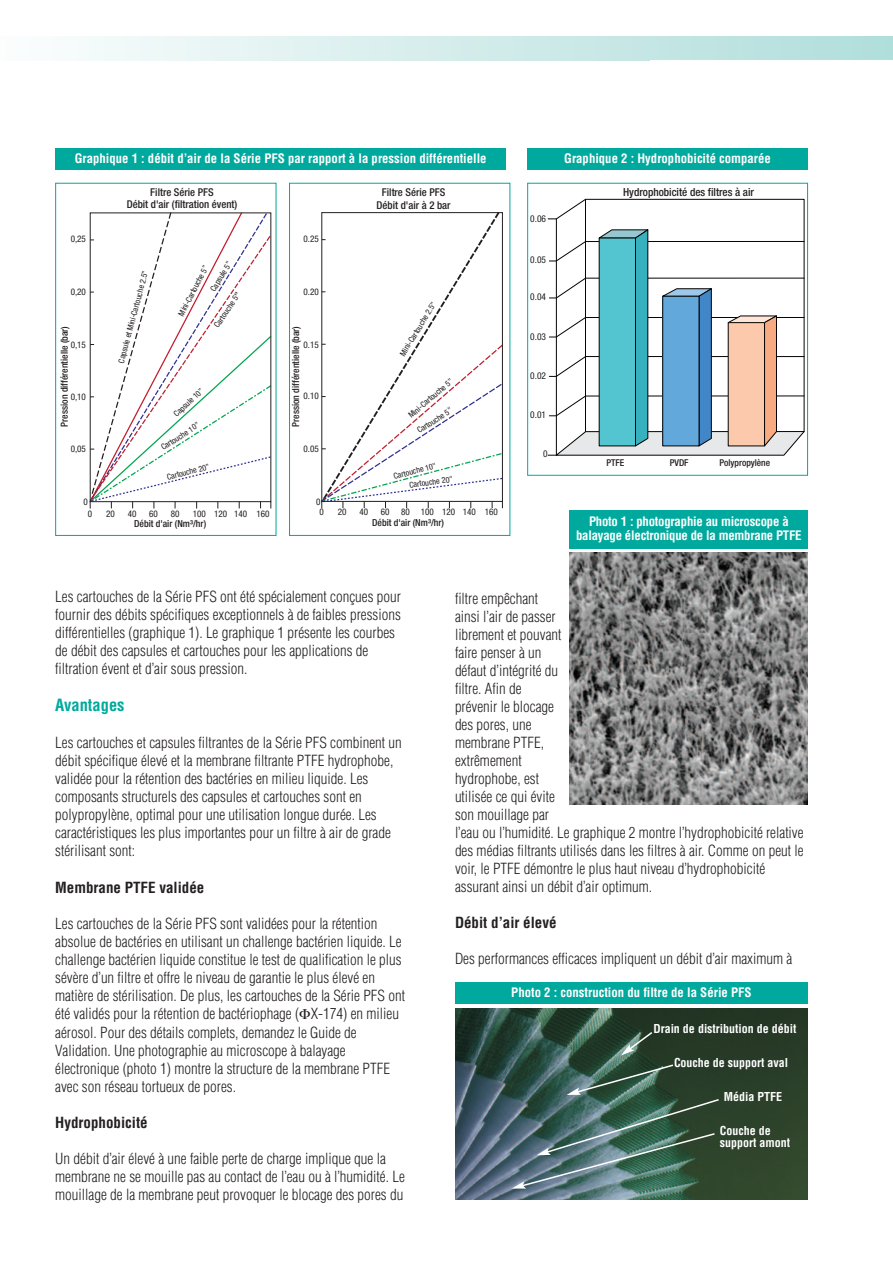
<style>
.page{position:relative;width:893px;height:1263px;background:#fff}
.page>*{position:absolute;margin:0;border:0;box-sizing:border-box;transform-origin:0 0}
.t1{font:700 condensed 16.5px "Helvetica";color:#00a99d}
.t2{font:300 condensed 15px/18px "Helvetica";color:#231f20}
.t3{font:700 condensed 15px "Helvetica";color:#231f20}
.t4{font:700 condensed 12.75px/13.5px "Helvetica";color:#fff;text-align:center}
.t5{font:700 condensed 12px/12px "Helvetica";color:#fff}
.t6{font:500 condensed 11.1px "Helvetica Neue";color:#231f20}
.t7{font:500 condensed 10.8px/12.9px "Helvetica Neue";color:#231f20;text-align:center}
.t8{font:500 condensed 9.75px "Helvetica Neue";color:#231f20}
.t9{font:condensed 9.45px "Helvetica Neue";color:#231f20}
.t10{font:500 condensed 9.45px "Helvetica Neue";color:#231f20}
.t11{font:condensed 9.15px/10.6px "Helvetica Neue";color:#231f20;text-align:center}
.t12{font:condensed 8.25px "Helvetica Neue";color:#231f20}
.s1{font-family:"Arial";font-weight:700;font-stretch:normal}
</style>
<div class="page">
<div style="left:55px;top:149px;width:451px;height:21px;background:#00a99d"></div>
<div style="left:527px;top:149px;width:281px;height:21px;background:#00a99d"></div>
<div style="left:570px;top:510px;width:238px;height:39px;background:#00a99d"></div>
<div style="left:455px;top:982px;width:353px;height:21px;background:#00a99d"></div>
<svg style="left:89px;top:212px;width:183px;height:296px"></svg>
<div style="left:55px;top:183px;width:221px;height:353px;border:1px solid #00a99d"></div>
<svg style="left:323px;top:214px;width:176px;height:129px"></svg>
<svg style="left:321px;top:343px;width:182px;height:165px"></svg>
<div style="left:321px;top:212px;width:182px;height:290px;border:1px solid #231f20"></div>
<div style="left:289px;top:183px;width:221px;height:353px;border:1px solid #00a99d"></div>
<svg style="left:547px;top:199px;width:257px;height:30px"></svg>
<hr style="left:556px;top:219px;width:1px;height:236px;background:#050504">
<hr style="left:585px;top:199px;width:1px;height:232px;background:#050504">
<svg style="left:548px;top:229px;width:256px;height:227px"></svg>
<div style="left:728px;top:323px;width:36px;height:123px;background:#fcc9ad"></div>
<div style="left:728px;top:322px;width:37px;height:124px;border:1px solid #050504"></div>
<div style="left:527px;top:183px;width:281px;height:293px;border:1px solid #00a99d"></div>
<img style="left:570px;top:553px;width:238px;height:252px">
<img style="left:455px;top:1008px;width:353px;height:191px">
<svg style="left:621px;top:1030px;width:33px;height:25px"></svg>
<img style="left:512px;top:1063px;width:208px;height:125px">
<p class="t4" style="left:75px;top:153px;width:413px">Graphique 1 : débit d’air de la Série PFS par rapport à la pression différentielle</p>
<p class="t4" style="left:564px;top:153px;width:208px">Graphique 2 : Hydrophobicité comparée</p>
<p class="t7" style="left:127px;top:186px;width:112px">Filtre Série PFS<br>Débit d'air (filtration évent)</p>
<p class="t7" style="left:377px;top:186px;width:76px">Filtre Série PFS<br>Débit d'air à 2 bar</p>
<p class="t6" style="left:623px;top:188px;width:132px">Hydrophobicité des filtres à air</p>
<p class="t11" style="left:71px;top:235px;width:17px">0,25</p>
<p class="t11" style="left:304px;top:234px;width:17px">0.25</p>
<p class="t11" style="left:71px;top:287px;width:17px">0,20</p>
<p class="t8" style="left:61px;top:427px;width:102px;rotate:-90deg">Pression différentielle (bar)</p>
<p class="t11" style="left:71px;top:340px;width:17px">0,15</p>
<p class="t11" style="left:71px;top:392px;width:17px">0,10</p>
<p class="t11" style="left:71px;top:444px;width:17px">0,05</p>
<p class="t12" style="left:118px;top:362px;width:97px;rotate:-75deg">Capsule et Mini-Cartouche 2.5”</p>
<p class="t12" style="left:178px;top:314px;width:57px;rotate:-63deg">Mini-Cartouche 5”</p>
<p class="t12" style="left:210px;top:289px;width:35px;rotate:-59deg">Capsule 5”</p>
<p class="t12" style="left:213px;top:325px;width:42px;rotate:-56deg">Cartouche 5<span class="s1">”</span></p>
<p class="t12" style="left:173px;top:413px;width:39px;rotate:-43deg">Capsule 10”</p>
<p class="t12" style="left:160px;top:445px;width:45px;rotate:-33deg">Cartouche 10”</p>
<p class="t12" style="left:166px;top:474px;width:45px;rotate:-15deg">Cartouche 20”</p>
<p class="t11" style="left:304px;top:287px;width:17px">0.20</p>
<p class="t8" style="left:292px;top:427px;width:102px;rotate:-90deg">Pression différentielle (bar)</p>
<p class="t11" style="left:304px;top:340px;width:17px">0.15</p>
<p class="t11" style="left:304px;top:391px;width:17px">0.10</p>
<p class="t11" style="left:304px;top:444px;width:17px">0.05</p>
<p class="t12" style="left:399px;top:353px;width:63px;rotate:-58deg">Mini-Cartouche 2.5"</p>
<p class="t12" style="left:407px;top:414px;width:57px;rotate:-40deg">Mini-Cartouche 5"</p>
<p class="t12" style="left:416px;top:428px;width:41px;rotate:-33deg">Cartouche 5"</p>
<p class="t12" style="left:393px;top:473px;width:45px;rotate:-15deg">Cartouche 10"</p>
<p class="t12" style="left:409px;top:482px;width:45px;rotate:-8deg">Cartouche 20"</p>
<p class="t9" style="left:530px;top:215px;width:17px">0.06</p>
<p class="t9" style="left:530px;top:257px;width:17px">0.05</p>
<p class="t9" style="left:530px;top:293px;width:17px">0.04</p>
<p class="t9" style="left:530px;top:333px;width:17px">0.03</p>
<p class="t9" style="left:530px;top:372px;width:17px">0.02</p>
<p class="t9" style="left:530px;top:411px;width:17px">0.01</p>
<p class="t9" style="left:543px;top:451px;width:6px">0</p>
<p class="t10" style="left:606px;top:459px;width:19px">PTFE</p>
<p class="t10" style="left:670px;top:459px;width:20px">PVDF</p>
<p class="t10" style="left:719px;top:459px;width:52px">Polypropylène</p>
<p class="t11" style="left:83px;top:497px;width:6px">0</p>
<p class="t11" style="left:88px;top:509px;width:6px">0</p>
<p class="t11" style="left:106px;top:509px;width:10px">20</p>
<p class="t11" style="left:128px;top:509px;width:10px">40</p>
<p class="t11" style="left:149px;top:509px;width:10px">60</p>
<p class="t11" style="left:171px;top:509px;width:10px">80</p>
<p class="t11" style="left:193px;top:509px;width:78px">100 120 140 160</p>
<p class="t8" style="left:134px;top:520px;width:74px">Débit d'air (Nm³/hr)</p>
<p class="t11" style="left:316px;top:497px;width:9px">0<br>0</p>
<p class="t11" style="left:338px;top:508px;width:10px">20</p>
<p class="t11" style="left:359px;top:508px;width:10px">40</p>
<p class="t11" style="left:381px;top:508px;width:10px">60</p>
<p class="t11" style="left:401px;top:508px;width:98px">80 100 120 140 160</p>
<p class="t8" style="left:372px;top:519px;width:74px">Débit d'air (Nm³/hr)</p>
<p class="t4" style="left:576px;top:516px;width:227px">Photo 1 : photographie au microscope à balayage électronique de la membrane PTFE</p>
<p class="t2" style="left:55px;top:589px;width:347px">Les cartouches de la Série PFS ont été spécialement conçues pour fournir des débits spécifiques exceptionnels à de faibles pressions différentielles (graphique 1). Le graphique 1 présente les courbes de débit des capsules et cartouches pour les applications de filtration évent et d’air sous pression.</p>
<p class="t1" style="left:55px;top:699px;width:71px">Avantages</p>
<p class="t2" style="left:55px;top:735px;width:348px">Les cartouches et capsules filtrantes de la Série PFS combinent un débit spécifique élevé et la membrane filtrante PTFE hydrophobe, validée pour la rétention des bactéries en milieu liquide. Les composants structurels des capsules et cartouches sont en polypropylène, optimal pour une utilisation longue durée. Les caractéristiques les plus importantes pour un filtre à air de grade stérilisant sont:</p>
<p class="t3" style="left:55px;top:882px;width:151px">Membrane PTFE validée</p>
<p class="t2" style="left:55px;top:916px;width:351px">Les cartouches de la Série PFS sont validées pour la rétention absolue de bactéries en utilisant un challenge bactérien liquide. Le challenge bactérien liquide constitue le test de qualification le plus sévère d’un filtre et offre le niveau de garantie le plus élevé en matière de stérilisation. De plus, les cartouches de la Série PFS ont été validés pour la rétention de bactériophage ( X-174) en milieu aérosol. Pour des détails complets, demandez le Guide de Validation. Une photographie au microscope à balayage électronique (photo 1) montre la structure de la membrane PTFE avec son réseau tortueux de pores.</p>
<p class="t3" style="left:55px;top:1117px;width:94px">Hydrophobicité</p>
<p class="t2" style="left:55px;top:1151px;width:351px">Un débit d’air élevé à une faible perte de charge implique que la membrane ne se mouille pas au contact de l’eau ou à l’humidité. Le mouillage de la membrane peut provoquer le blocage des pores du</p>
<p class="t2" style="left:455px;top:591px;width:350px">filtre empêchant<br>ainsi l’air de passer<br>librement et pouvant<br>faire penser à un<br>défaut d’intégrité du<br>filtre. Afin de<br>prévenir le blocage<br>des pores, une<br>membrane PTFE,<br>extrêmement<br>hydrophobe, est<br>utilisée ce qui évite<br>son mouillage par<br>l’eau ou l’humidité. Le graphique 2 montre l’hydrophobicité relative des médias filtrants utilisés dans les filtres à air. Comme on peut le voir, le PTFE démontre le plus haut niveau d’hydrophobicité assurant ainsi un débit d’air optimum.</p>
<p class="t3" style="left:455px;top:917px;width:103px">Débit d’air élevé</p>
<p class="t2" style="left:455px;top:951px;width:339px">Des performances efficaces impliquent un débit d’air maximum à</p>
<p class="t4" style="left:511px;top:986px;width:242px">Photo 2 : construction du filtre de la Série PFS</p>
<p class="t5" style="left:653px;top:1024px;width:145px">Drain de distribution de débit</p>
<p class="t5" style="left:674px;top:1058px;width:116px">Couche de support aval</p>
<p class="t5" style="left:724px;top:1092px;width:60px">Média PTFE</p>
<p class="t5" style="left:720px;top:1126px;width:72px">Couche de support amont</p>
</div>
